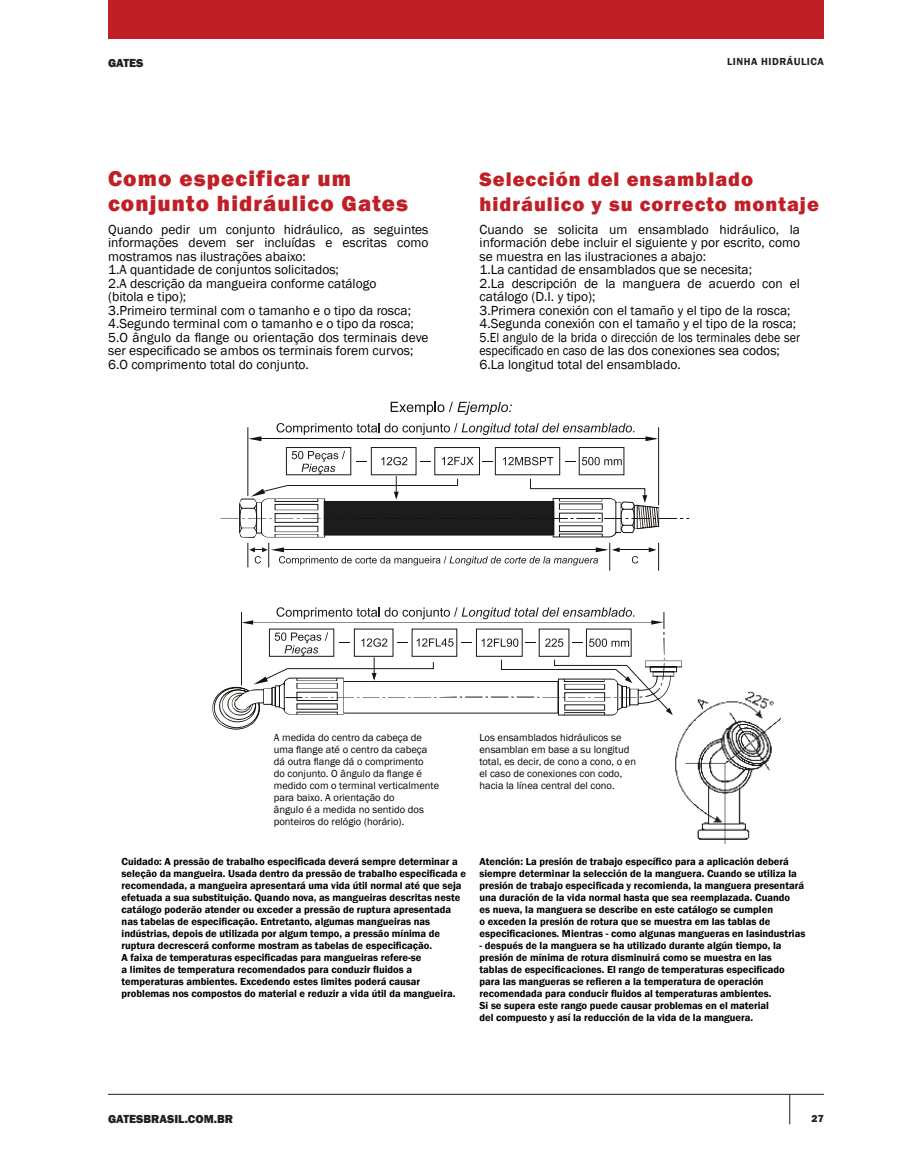
<style>
.page{position:relative;width:905px;height:1175px;background:#fff}
.page>*{position:absolute;margin:0;border:0;box-sizing:border-box;transform-origin:0 0}
._7pt_catalog_and_sec{font:800 22.5px "Franklin Gothic";letter-spacing:.05em;color:#c02025}
._7pt_catalog_and_sec-2{font:800 20.25px "Franklin Gothic";letter-spacing:.05em;color:#c02025}
.T_Red__CELL_-_Notice{font:13.5px/13.5px "Franklin Gothic";color:#000;text-align:justify}
.T_Red__CELL_-_Notice-2{font:13.5px/13.5px "Franklin Gothic";color:#000;scale:.9 1}
.t1{font:800 12px "Franklin Gothic";color:#231f20}
.T_Red__CELL_-_Notice-3{font:600 10.5px/12px "Franklin Gothic";color:#000}
.T_Red__CELL_-_Notice-4{font:10.5px/12px "Franklin Gothic";color:#000}
.t2{font:600 10.5px "Franklin Gothic";letter-spacing:.05em;color:#231f20}
.t3{font:800 10.5px "Franklin Gothic";color:#231f20}
</style>
<div class="page">
<hr style="left:789px;top:1094px;width:1px;height:30px;background:#231f20">
<hr style="left:108px;top:1094px;width:716px;height:1px;background:#231f20">
<svg style="left:390px;top:401px;width:122px;height:14px"></svg>
<img style="left:675px;top:691px;width:105px;height:153px">
<svg style="left:221px;top:423px;width:468px;height:148px"></svg>
<svg style="left:212px;top:607px;width:470px;height:122px"></svg>
<div style="left:108px;top:0;width:716px;height:38px;background:#c02025"></div>
<p class="t1" style="left:108px;top:55px;width:37px">GATES</p>
<p class="t2" style="left:727px;top:55px;width:98px">LINHA HIDRÁULICA</p>
<p class="_7pt_catalog_and_sec" style="left:108px;top:164px;width:244px">Como especificar um</p>
<p class="_7pt_catalog_and_sec" style="left:108px;top:189px;width:301px">conjunto hidráulico Gates</p>
<p class="T_Red__CELL_-_Notice" style="left:108px;top:223px;width:322px">Quando pedir um conjunto hidráulico, as seguintes informações devem ser incluídas e escritas como mostramos nas ilustrações abaixo:</p>
<p class="T_Red__CELL_-_Notice" style="left:108px;top:263px;width:232px">1.A quantidade de conjuntos solicitados;</p>
<p class="T_Red__CELL_-_Notice" style="left:108px;top:277px;width:270px">2.A descrição da mangueira conforme catálogo</p>
<p class="T_Red__CELL_-_Notice" style="left:108px;top:290px;width:80px">(bitola e tipo);</p>
<p class="T_Red__CELL_-_Notice" style="left:108px;top:304px;width:304px">3.Primeiro terminal com o tamanho e o tipo da rosca;</p>
<p class="T_Red__CELL_-_Notice" style="left:108px;top:317px;width:307px">4.Segundo terminal com o tamanho e o tipo da rosca;</p>
<p class="T_Red__CELL_-_Notice" style="left:108px;top:331px;width:322px">5.O ângulo da flange ou orientação dos terminais deve ser especificado se ambos os terminais forem curvos;</p>
<p class="T_Red__CELL_-_Notice" style="left:108px;top:358px;width:202px">6.O comprimento total do conjunto.</p>
<p class="_7pt_catalog_and_sec-2" style="left:479px;top:166px;width:275px">Selección del ensamblado</p>
<p class="_7pt_catalog_and_sec-2" style="left:479px;top:191px;width:341px">hidráulico y su correcto montaje</p>
<p class="T_Red__CELL_-_Notice" style="left:479px;top:223px;width:322px">Cuando se solicita um ensamblado hidráulico, la información debe incluir el siguiente y por escrito, como se muestra en las ilustraciones a abajo:</p>
<p class="T_Red__CELL_-_Notice" style="left:479px;top:263px;width:274px">1.La cantidad de ensamblados que se necesita;</p>
<p class="T_Red__CELL_-_Notice" style="left:479px;top:277px;width:322px">2.La descripción de la manguera de acuerdo con el catálogo (D.I. y tipo);</p>
<p class="T_Red__CELL_-_Notice" style="left:479px;top:304px;width:312px">3.Primera conexión con el tamaño y el tipo de la rosca;</p>
<p class="T_Red__CELL_-_Notice" style="left:479px;top:317px;width:318px">4.Segunda conexión con el tamaño y el tipo de la rosca;</p>
<p class="T_Red__CELL_-_Notice-2" style="left:479px;top:331px;width:357px">5.El angulo de la brida o dirección de los terminales debe ser especificado en caso de las dos conexiones sea codos;</p>
<p class="T_Red__CELL_-_Notice" style="left:479px;top:358px;width:203px">6.La longitud total del ensamblado.</p>
<p class="T_Red__CELL_-_Notice-4" style="left:274px;top:731px;width:167px">A medida do centro da cabeça de uma flange até o centro da cabeça dá outra flange dá o comprimento<br>do conjunto. O ângulo da flange é medido com o terminal verticalmente para baixo. A orientação do<br>ângulo é a medida no sentido dos ponteiros do relógio (horário).</p>
<p class="T_Red__CELL_-_Notice-4" style="left:479px;top:731px;width:158px">Los ensamblados hidráulicos se ensamblan em base a su longitud total, es decir, de cono a cono, o en el caso de conexiones con codo, hacia la línea central del cono.</p>
<p class="T_Red__CELL_-_Notice-3" style="left:122px;top:855px;width:346px">Cuidado: A pressão de trabalho especificada deverá sempre determinar a seleção da mangueira. Usada dentro da pressão de trabalho especificada e recomendada, a mangueira apresentará uma vida útil normal até que seja efetuada a sua substituição. Quando nova, as mangueiras descritas neste catálogo poderão atender ou exceder a pressão de ruptura apresentada nas tabelas de especificação. Entretanto, algumas mangueiras nas</p>
<p class="T_Red__CELL_-_Notice-3" style="left:122px;top:927px;width:320px">indústrias, depois de utilizada por algum tempo, a pressão mínima de ruptura decrescerá conforme mostram as tabelas de especificação.</p>
<p class="T_Red__CELL_-_Notice-3" style="left:122px;top:951px;width:335px">A faixa de temperaturas especificadas para mangueiras refere-se<br>a limites de temperatura recomendados para conduzir fluidos a temperaturas ambientes. Excedendo estes limites poderá causar problemas nos compostos do material e reduzir a vida útil da mangueira.</p>
<p class="T_Red__CELL_-_Notice-3" style="left:479px;top:855px;width:327px">Atención: La presión de trabajo específico para a aplicación deberá siempre determinar la selección de la manguera. Cuando se utiliza la presión de trabajo especificada y recomienda, la manguera presentará una duración de la vida normal hasta que sea reemplazada. Cuando<br>es nueva, la manguera se describe en este catálogo se cumplen<br>o exceden la presión de rotura que se muestra em las tablas de especificaciones. Mientras - como algunas mangueras en lasindustrias</p>
<p class="T_Red__CELL_-_Notice-3" style="left:479px;top:939px;width:303px">- después de la manguera se ha utilizado durante algún tiempo, la</p>
<p class="T_Red__CELL_-_Notice-3" style="left:479px;top:951px;width:307px">presión de mínima de rotura disminuirá como se muestra en las tablas de especificaciones. El rango de temperaturas especificado para las mangueras se refieren a la temperatura de operación recomendada para conducir fluidos al temperaturas ambientes.<br>Si se supera este rango puede causar problemas en el material del compuesto y así la reducción de la vida de la manguera.</p>
<p class="t1" style="left:108px;top:1110px;width:127px">GATESBRASIL.COM.BR</p>
<p class="t3" style="left:811px;top:1111px;width:14px">27</p>
</div>
